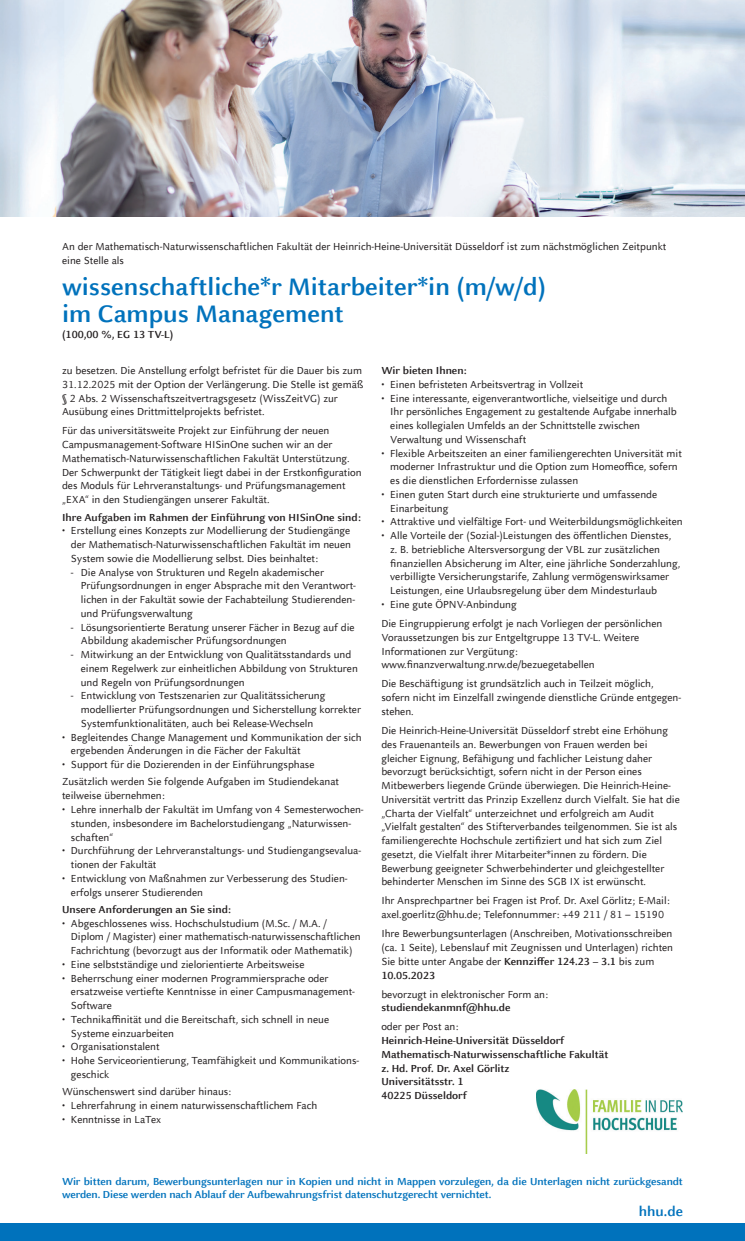
<style>
.page{position:relative;width:745px;height:1241px;background:#fff}
.page>*{position:absolute;margin:0;border:0;box-sizing:border-box;transform-origin:0 0}
.Position{font:700 26.25px/26.2px "Celeste Sans Offc";color:#0072bc}
.hhu{font:700 15px "Celeste Sans Offc";color:#0072bc}
.Einzug{font:11.25px/13.8px "Celeste Sans Offc";color:#231f20}
.copy{font:11.25px/13.8px "Celeste Sans Offc";color:#231f20}
.Abbinder_blau{font:700 11.25px/13.8px "Celeste Sans Offc";letter-spacing:-.01em;color:#0072bc}
.hf{font:11.25px/13.8px "Celeste Sans Offc";color:#231f20}
.Adresse2{font:700 11.25px "Celeste Sans Offc";color:#231f20}
.hf-2{font:700 11.25px "Celeste Sans Offc";color:#231f20}
.Adresse_1{font:700 11.25px "Celeste Sans Offc";color:#231f20}
.copy-2{font:700 11.25px "Celeste Sans Offc";color:#231f20}
.Subline{font:700 11.25px "Celeste Sans Offc";color:#231f20}
.s1{font-weight:700}
</style>
<div class="page">
<div style="left:0;top:1222px;width:744px;height:18px;background:#0072bc"></div>
<img style="left:0;top:0;width:744px;height:216px">
<img style="left:536px;top:1089px;width:145px;height:64px">
<p class="copy" style="left:62px;top:239px;width:605px">An der Mathematisch-Naturwissenschaftlichen Fakultät der Heinrich-Heine-Universität Düsseldorf ist zum nächstmöglichen Zeitpunkt eine Stelle als</p>
<p class="Position" style="left:62px;top:274px;width:485px">wissenschaftliche*r Mitarbeiter*in (m/w/d) im Campus Management</p>
<p class="Subline" style="left:62px;top:328px;width:113px">(100,00 %, EG 13 TV-L)</p>
<p class="copy" style="left:62px;top:364px;width:303px">zu besetzen. Die Anstellung erfolgt befristet für die Dauer bis zum 31.12.2025 mit der Option der Verlängerung. Die Stelle ist gemäß § 2 Abs. 2 Wissenschaftszeitvertragsgesetz (WissZeitVG) zur Ausübung eines Drittmittelprojekts befristet.</p>
<p class="copy" style="left:62px;top:424px;width:301px">Für das universitätsweite Projekt zur Einführung der neuen Campusmanagement-Software HISinOne suchen wir an der Mathematisch-Naturwissenschaftlichen Fakultät Unterstützung.<br>Der Schwerpunkt der Tätigkeit liegt dabei in der Erstkonfiguration des Moduls für Lehrveranstaltungs- und Prüfungsmanagement „EXA“ in den Studiengängen unserer Fakultät.</p>
<p class="hf-2" style="left:62px;top:510px;width:300px">Ihre Aufgaben im Rahmen der Einführung von HISinOne sind:</p>
<p class="Einzug" style="left:71px;top:524px;width:281px;text-align:justify;text-indent:-9px">• Erstellung eines Konzepts zur Modellierung der Studiengänge der Mathematisch-Naturwissenschaftlichen Fakultät im neuen System sowie die Modellierung selbst. Dies beinhaltet:</p>
<p class="Einzug" style="left:81px;top:565px;width:276px;text-indent:-10px">- Die Analyse von Strukturen und Regeln akademischer Prüfungsordnungen in enger Absprache mit den Verantwort&shy;lichen in der Fakultät sowie der Fachabteilung Studierenden&shy;und Prüfungsverwaltung</p>
<p class="Einzug" style="left:81px;top:620px;width:275px;text-indent:-10px">- Lösungsorientierte Beratung unserer Fächer in Bezug auf die<br>Abbildung akademischer Prüfungsordnungen</p>
<p class="Einzug" style="left:81px;top:647px;width:278px;text-indent:-10px">- Mitwirkung an der Entwicklung von Qualitätsstandards und einem Regelwerk zur einheitlichen Abbildung von Strukturen und Regeln von Prüfungsordnungen</p>
<p class="Einzug" style="left:81px;top:689px;width:281px;text-indent:-10px">- Entwicklung von Testszenarien zur Qualitätssicherung modellierter Prüfungsordnungen und Sicherstellung korrekter<br>Systemfunktionalitäten, auch bei Release-Wechseln</p>
<p class="Einzug" style="left:71px;top:730px;width:292px;text-indent:-9px">• Begleitendes Change Management und Kommunikation der sich ergebenden Änderungen in die Fächer der Fakultät</p>
<p class="Einzug" style="left:62px;top:757px;width:254px">• Support für die Dozierenden in der Einführungsphase</p>
<p class="hf" style="left:62px;top:775px;width:278px">Zusätzlich werden Sie folgende Aufgaben im Studiendekanat teilweise übernehmen:</p>
<p class="Einzug" style="left:71px;top:802px;width:294px;text-indent:-9px">• Lehre innerhalb der Fakultät im Umfang von 4 Semesterwochen&shy;stunden, insbesondere im Bachelorstudiengang „Naturwissen&shy;schaften“</p>
<p class="Einzug" style="left:71px;top:843px;width:291px;text-indent:-9px">• Durchführung der Lehrveranstaltungs- und Studiengangsevalua&shy;tionen der Fakultät</p>
<p class="Einzug" style="left:71px;top:871px;width:278px;text-indent:-9px">• Entwicklung von Maßnahmen zur Verbesserung des Studien&shy;erfolgs unserer Studierenden</p>
<p class="hf-2" style="left:62px;top:902px;width:170px">Unsere Anforderungen an Sie sind:</p>
<p class="Einzug" style="left:71px;top:916px;width:291px;text-indent:-9px">• Abgeschlossenes wiss. Hochschulstudium (M.Sc. / M.A. /<br>Diplom / Magister) einer mathematisch-naturwissenschaftlichen<br>Fachrichtung (bevorzugt aus der Informatik oder Mathematik)</p>
<p class="Einzug" style="left:62px;top:957px;width:244px">• Eine selbstständige und zielorientierte Arbeitsweise</p>
<p class="Einzug" style="left:71px;top:971px;width:285px;text-indent:-9px">• Beherrschung einer modernen Programmiersprache oder ersatzweise vertiefte Kenntnisse in einer Campusmanagement-<br>Software</p>
<p class="Einzug" style="left:71px;top:1012px;width:259px;text-indent:-9px">• Technikaffinität und die Bereitschaft, sich schnell in neue<br>Systeme einzuarbeiten</p>
<p class="Einzug" style="left:62px;top:1039px;width:99px">• Organisationstalent</p>
<p class="Einzug" style="left:71px;top:1053px;width:289px;text-indent:-9px">• Hohe Serviceorientierung, Teamfähigkeit und Kommunikations&shy;geschick</p>
<p class="hf" style="left:62px;top:1084px;width:171px">Wünschenswert sind darüber hinaus:</p>
<p class="Einzug" style="left:62px;top:1098px;width:256px">• Lehrerfahrung in einem naturwissenschaftlichem Fach</p>
<p class="Einzug" style="left:62px;top:1112px;width:100px">• Kenntnisse in LaTex</p>
<p class="hf-2" style="left:381px;top:364px;width:87px">Wir bieten Ihnen:</p>
<p class="Einzug" style="left:381px;top:377px;width:203px">• Einen befristeten Arbeitsvertrag in Vollzeit</p>
<p class="Einzug" style="left:390px;top:391px;width:288px;text-indent:-9px">• Eine interessante, eigenverantwortliche, vielseitige und durch Ihr persönliches Engagement zu gestaltende Aufgabe innerhalb eines kollegialen Umfelds an der Schnittstelle zwischen Verwaltung und Wissenschaft</p>
<p class="Einzug" style="left:390px;top:446px;width:293px;text-indent:-9px">• Flexible Arbeitszeiten an einer familiengerechten Universität mit moderner Infrastruktur und die Option zum Homeoffice, sofern es die dienstlichen Erfordernisse zulassen</p>
<p class="Einzug" style="left:390px;top:487px;width:268px;text-indent:-9px">• Einen guten Start durch eine strukturierte und umfassende<br>Einarbeitung</p>
<p class="Einzug" style="left:381px;top:515px;width:303px">• Attraktive und vielfältige Fort- und Weiterbildungsmöglichkeiten</p>
<p class="Einzug" style="left:390px;top:529px;width:291px;text-indent:-9px">• Alle Vorteile der (Sozial-)Leistungen des öffentlichen Dienstes, z. B. betriebliche Altersversorgung der VBL zur zusätzlichen finanziellen Absicherung im Alter, eine jährliche Sonderzahlung, verbilligte Versicherungstarife, Zahlung vermögenswirksamer Leistungen, eine Urlaubsregelung über dem Mindesturlaub</p>
<p class="Einzug" style="left:381px;top:597px;width:137px">• Eine gute ÖPNV-Anbindung</p>
<p class="copy" style="left:381px;top:616px;width:282px">Die Eingruppierung erfolgt je nach Vorliegen der persönlichen Voraussetzungen bis zur Entgeltgruppe 13 TV-L. Weitere Informationen zur Vergütung: www.finanzverwaltung.nrw.de/bezuegetabellen</p>
<p class="copy" style="left:381px;top:677px;width:301px">Die Beschäftigung ist grundsätzlich auch in Teilzeit möglich, sofern nicht im Einzelfall zwingende dienstliche Gründe entgegen&shy;stehen.</p>
<p class="copy" style="left:381px;top:723px;width:300px">Die Heinrich-Heine-Universität Düsseldorf strebt eine Erhöhung des Frauenanteils an. Bewerbungen von Frauen werden bei gleicher Eignung, Befähigung und fachlicher Leistung daher bevorzugt berücksichtigt, sofern nicht in der Person eines Mitbewerbers liegende Gründe überwiegen. Die Heinrich-Heine-Universität vertritt das Prinzip Exzellenz durch Vielfalt. Sie hat die „Charta der Vielfalt“ unterzeichnet und erfolgreich am Audit „Vielfalt gestalten“ des Stifterverbandes teilgenommen. Sie ist als familiengerechte Hochschule zertifiziert und hat sich zum Ziel gesetzt, die Vielfalt ihrer Mitarbeiter*innen zu fördern. Die Bewerbung geeigneter Schwerbehinderter und gleichgestellter behinderter Menschen im Sinne des SGB IX ist erwünscht.</p>
<p class="copy" style="left:381px;top:894px;width:290px">Ihr Ansprechpartner bei Fragen ist Prof. Dr. Axel Görlitz; E-Mail: axel.goerlitz@hhu.de; Telefonnummer: +49 211 / 81 – 15190</p>
<p class="copy" style="left:381px;top:926px;width:293px">Ihre Bewerbungsunterlagen (Anschreiben, Motivationsschreiben (ca. 1 Seite), Lebenslauf mit Zeugnissen und Unterlagen) richten Sie bitte unter Angabe der <span class="s1">Kennziffer 124.23 – 3.1</span> bis zum <span class="s1">10.05.2023</span></p>
<p class="copy" style="left:381px;top:987px;width:168px">bevorzugt in elektronischer Form an:</p>
<p class="copy-2" style="left:381px;top:1001px;width:131px">studiendekanmnf@hhu.de</p>
<p class="copy" style="left:381px;top:1019px;width:79px">oder per Post an:</p>
<p class="Adresse_1" style="left:381px;top:1034px;width:184px">Heinrich-Heine-Universität Düsseldorf</p>
<p class="Adresse2" style="left:381px;top:1047px;width:228px">Mathematisch-Naturwissenschaftliche Fakultät</p>
<p class="Adresse2" style="left:381px;top:1061px;width:130px">z. Hd. Prof. Dr. Axel Görlitz</p>
<p class="Adresse2" style="left:381px;top:1075px;width:84px">Universitätsstr. 1</p>
<p class="Adresse2" style="left:381px;top:1089px;width:87px">40225 Düsseldorf</p>
<p class="Abbinder_blau" style="left:62px;top:1174px;width:622px">Wir bitten darum, Bewerbungsunterlagen nur in Kopien und nicht in Mappen vorzulegen, da die Unterlagen nicht zurückgesandt werden. Diese werden nach Ablauf der Aufbewahrungsfrist datenschutzgerecht vernichtet.</p>
<p class="hhu" style="left:638px;top:1202px;width:45px">hhu.de</p>
</div>
